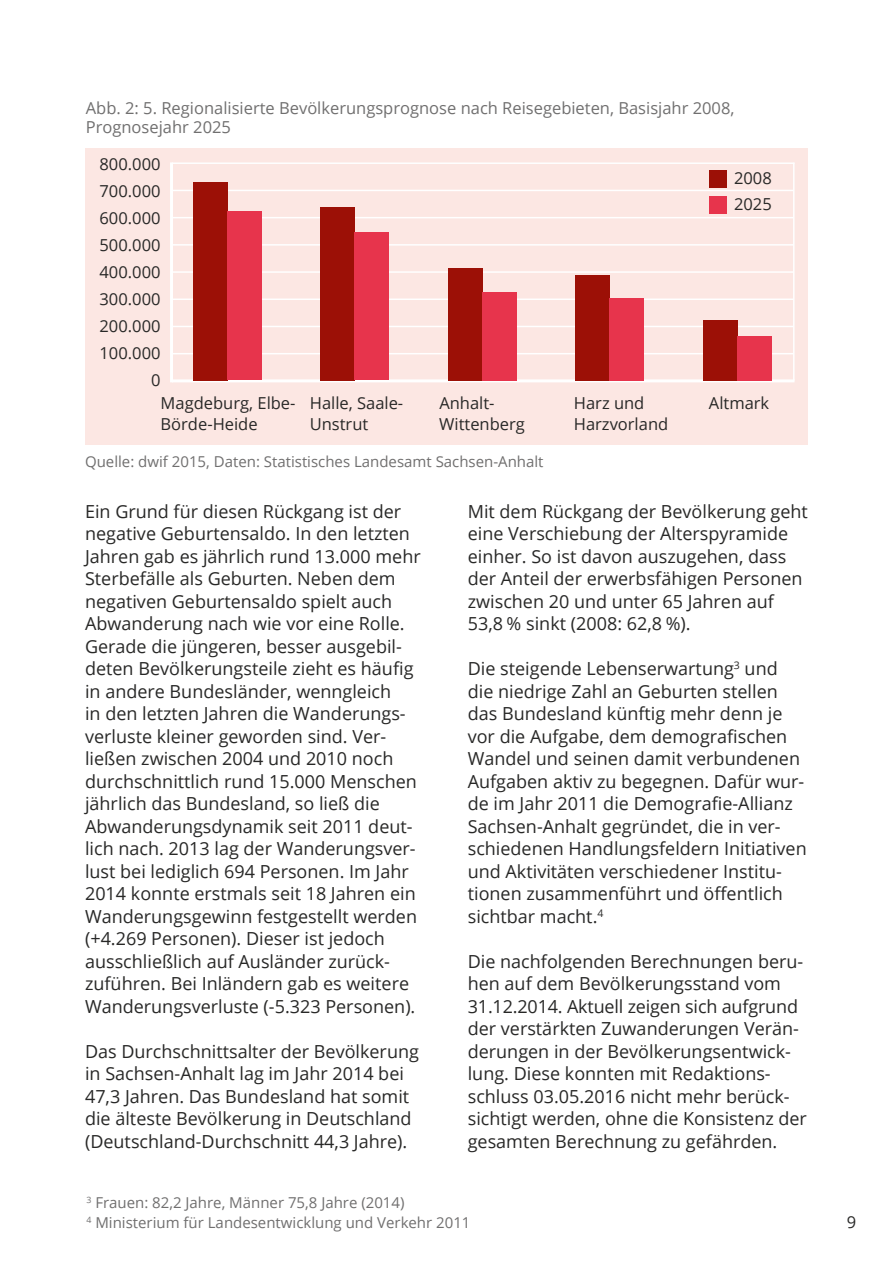
<style>
.page{position:relative;width:893px;height:1263px;background:#fff}
.page>*{position:absolute;margin:0;border:0;box-sizing:border-box;transform-origin:0 0}
.t1{font:18px/22.5px "Open Sans";color:#282827}
.t2{font:16.5px/27px "Open Sans";letter-spacing:-.005em;color:#282827}
.t3{font:16.5px/19.5px "Open Sans";color:#706f6f}
.t4{font:15px/19.5px "Open Sans";color:#706f6f}
</style>
<div class="page">
<div style="left:85px;top:148px;width:723px;height:296px;background:#fce7e3"></div>
<hr style="left:172px;top:379px;width:622px;height:3px;background:#fff">
<hr style="left:172px;top:353px;width:621px;height:1px;background:#fff">
<hr style="left:172px;top:326px;width:621px;height:1px;background:#fff">
<hr style="left:172px;top:298px;width:621px;height:2px;background:#fff">
<hr style="left:172px;top:271px;width:621px;height:2px;background:#fff">
<hr style="left:172px;top:244px;width:621px;height:2px;background:#fff">
<hr style="left:172px;top:217px;width:621px;height:1px;background:#fff">
<hr style="left:172px;top:190px;width:621px;height:1px;background:#fff">
<hr style="left:172px;top:162px;width:622px;height:2px;background:#fff">
<hr style="left:170px;top:162px;width:3px;height:220px;background:#fff">
<hr style="left:793px;top:163px;width:1px;height:218px;background:#fff">
<div style="left:193px;top:182px;width:34px;height:198px;background:#9c1006"></div>
<div style="left:227px;top:212px;width:34px;height:168px;background:#e7344c"></div>
<div style="left:321px;top:207px;width:34px;height:173px;background:#9c1006"></div>
<div style="left:355px;top:232px;width:34px;height:148px;background:#e7344c"></div>
<div style="left:448px;top:268px;width:34px;height:112px;background:#9c1006"></div>
<div style="left:482px;top:292px;width:34px;height:88px;background:#e7344c"></div>
<div style="left:576px;top:275px;width:34px;height:105px;background:#9c1006"></div>
<div style="left:610px;top:298px;width:34px;height:82px;background:#e7344c"></div>
<div style="left:703px;top:320px;width:34px;height:60px;background:#9c1006"></div>
<div style="left:737px;top:336px;width:34px;height:44px;background:#e7344c"></div>
<div style="left:710px;top:171px;width:17px;height:17px;background:#9c1006"></div>
<div style="left:710px;top:196px;width:17px;height:17px;background:#e7344c"></div>
<p class="t3" style="left:86px;top:97px;width:650px">Abb. 2: 5. Regionalisierte Bevölkerungsprognose nach Reisegebieten, Basisjahr 2008,<br>Prognosejahr 2025</p>
<p class="t2" style="left:100px;top:150px;width:63px;text-align:right">800.000<br>700.000<br>600.000<br>500.000<br>400.000<br>300.000<br>200.000<br>100.000<br>0</p>
<p class="t2" style="left:734px;top:165px;width:39px;line-height:25.5px">2008<br>2025</p>
<p class="t2" style="left:161px;top:392px;width:136px;line-height:21px">Magdeburg, Elbe-<br>Börde-Heide</p>
<p class="t2" style="left:310px;top:392px;width:95px;line-height:21px">Halle, Saale-<br>Unstrut</p>
<p class="t2" style="left:439px;top:392px;width:87px;line-height:21px">Anhalt-<br>Wittenberg</p>
<p class="t2" style="left:574px;top:392px;width:96px;line-height:21px">Harz und<br>Harzvorland</p>
<p class="t2" style="left:709px;top:389px;width:62px">Altmark</p>
<p class="t4" style="left:85px;top:451px;width:460px">Quelle: dwif 2015, Daten: Statistisches Landesamt Sachsen-Anhalt</p>
<p class="t1" style="left:85px;top:499px;width:337px">Ein Grund für diesen Rückgang ist der negative Geburtensaldo. In den letzten Jahren gab es jährlich rund 13.000 mehr Sterbefälle als Geburten. Neben dem negativen Geburtensaldo spielt auch Abwanderung nach wie vor eine Rolle.<br>Gerade die jüngeren, besser ausgebil&shy;deten Bevölkerungsteile zieht es häufig in andere Bundesländer, wenngleich<br>in den letzten Jahren die Wanderungs&shy;verluste kleiner geworden sind. Ver&shy;ließen zwischen 2004 und 2010 noch durchschnittlich rund 15.000 Menschen jährlich das Bundesland, so ließ die Abwanderungsdynamik seit 2011 deut&shy;lich nach. 2013 lag der Wanderungsver&shy;lust bei lediglich 694 Personen. Im Jahr 2014 konnte erstmals seit 18 Jahren ein Wanderungsgewinn festgestellt werden (+4.269 Personen). Dieser ist jedoch ausschließlich auf Ausländer zurück&shy;zuführen. Bei Inländern gab es weitere Wanderungsverluste (-5.323 Personen).</p>
<p class="t1" style="left:85px;top:1039px;width:335px">Das Durchschnittsalter der Bevölkerung in Sachsen-Anhalt lag im Jahr 2014 bei 47,3 Jahren. Das Bundesland hat somit die älteste Bevölkerung in Deutschland (Deutschland-Durchschnitt 44,3 Jahre).</p>
<p class="t1" style="left:468px;top:499px;width:342px">Mit dem Rückgang der Bevölkerung geht eine Verschiebung der Alterspyramide einher. So ist davon auszugehen, dass der Anteil der erwerbsfähigen Personen zwischen 20 und unter 65 Jahren auf 53,8 % sinkt (2008: 62,8 %).</p>
<p class="t1" style="left:468px;top:657px;width:340px">Die steigende Lebenserwartung<sup>3</sup> und die niedrige Zahl an Geburten stellen das Bundesland künftig mehr denn je vor die Aufgabe, dem demografischen Wandel und seinen damit verbundenen Aufgaben aktiv zu begegnen. Dafür wur&shy;de im Jahr 2011 die Demografie-Allianz Sachsen-Anhalt gegründet, die in ver&shy;schiedenen Handlungsfeldern Initiativen und Aktivitäten verschiedener Institu&shy;tionen zusammenführt und öffentlich sichtbar macht.<sup>4</sup></p>
<p class="t1" style="left:468px;top:949px;width:341px">Die nachfolgenden Berechnungen beru&shy;hen auf dem Bevölkerungsstand vom 31.12.2014. Aktuell zeigen sich aufgrund der verstärkten Zuwanderungen Verän&shy;derungen in der Bevölkerungsentwick&shy;lung. Diese konnten mit Redaktions&shy;schluss 03.05.2016 nicht mehr berück&shy;sichtigt werden, ohne die Konsistenz der gesamten Berechnung zu gefährden.</p>
<p class="t4" style="left:86px;top:1193px;width:386px"><sup>3</sup> Frauen: 82,2 Jahre, Männer 75,8 Jahre (2014)<br><sup>4</sup> Ministerium für Landesentwicklung und Verkehr 2011</p>
<p class="t2" style="left:847px;top:1208px;width:11px">9</p>
</div>
